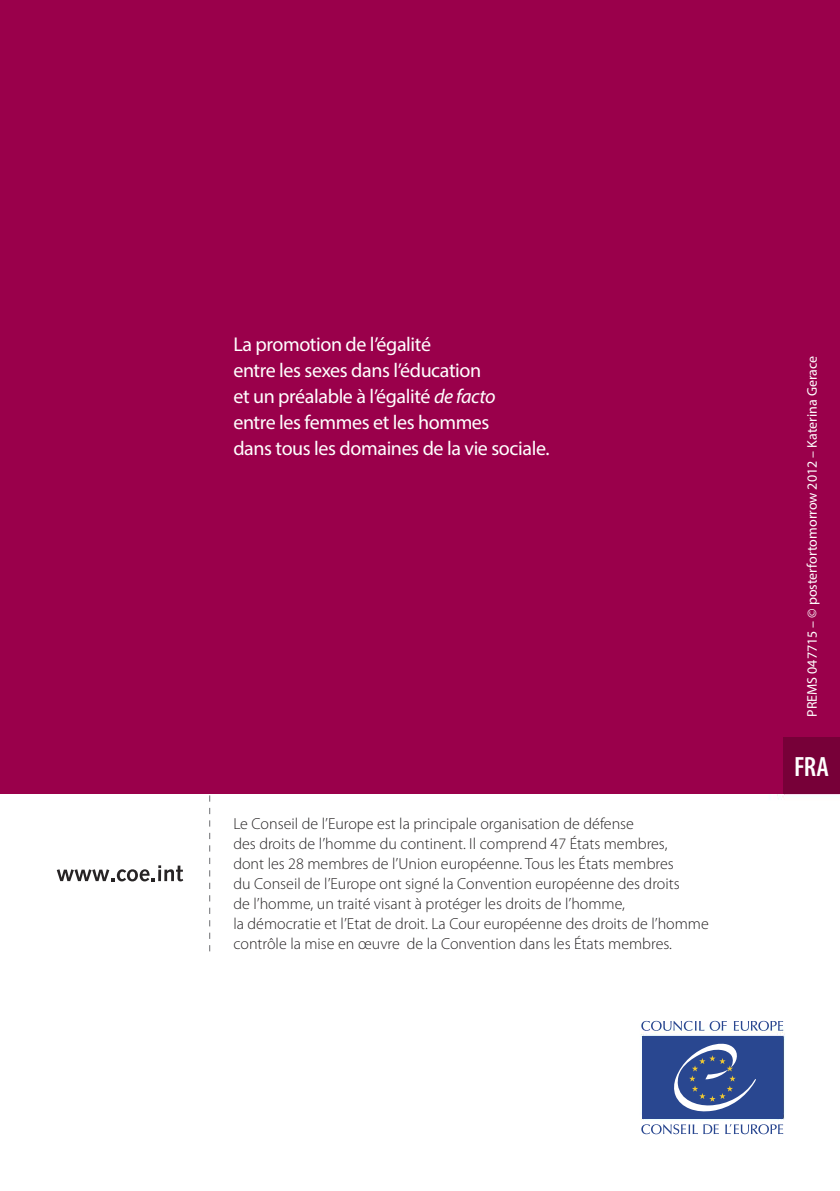
<style>
.page{position:relative;width:840px;height:1191px;background:#fff}
.page>*{position:absolute;margin:0;border:0;box-sizing:border-box;transform-origin:0 0}
.t1{font:600 condensed 28px "Myriad Pro";color:#fff}
.t2{font:20px/26px "Myriad Pro";letter-spacing:-.02em;color:#fff}
.t3{font:300 16px/20px "Myriad Pro";color:#272425}
.t4{font:14px "Myriad Pro";color:#fff}
.s1{font-style:italic}
</style>
<div class="page">
<svg style="left:733px;top:1020px;width:49px;height:10px"></svg>
<svg style="left:641px;top:1020px;width:85px;height:10px"></svg>
<svg style="left:725px;top:1124px;width:57px;height:10px"></svg>
<svg style="left:703px;top:1124px;width:15px;height:10px"></svg>
<svg style="left:641px;top:1124px;width:56px;height:10px"></svg>
<div style="left:641px;top:1036px;width:141px;height:82px;background:#294790"></div>
<svg style="left:674px;top:1043px;width:82px;height:68px"></svg>
<div style="left:0;top:0;width:839px;height:794px;background:#9a004b"></div>
<div style="left:782px;top:737px;width:57px;height:57px;background:#770038"></div>
<svg style="left:209px;top:795px;width:1px;height:156px"></svg>
<svg style="left:57px;top:865px;width:126px;height:16px"></svg>
<p class="t2" style="left:233px;top:333px;width:317px">La promotion de l’égalité<br>entre les sexes dans l’éducation<br>et un préalable à l’égalité <span class="s1">de facto<br></span>entre les femmes et les hommes<br>dans tous les domaines de la vie sociale.</p>
<p class="t3" style="left:233px;top:814px;width:476px">Le Conseil de l’Europe est la principale organisation de défense<br>des droits de l’homme du continent. Il comprend 47 États membres,<br>dont les 28 membres de l’Union européenne. Tous les États membres<br>du Conseil de l’Europe ont signé la Convention européenne des droits<br>de l’homme, un traité visant à protéger les droits de l’homme,<br>la démocratie et l’Etat de droit. La Cour européenne des droits de l’homme contrôle la mise en œuvre de la Convention dans les États membres.</p>
<p class="t4" style="left:806px;top:717px;width:362px;rotate:-90deg">PREMS 047715 – © posterfortomorrow 2012 – Katerina Gerace</p>
<h1 class="t1" style="left:793px;top:750px;width:37px">FRA</h1>
</div>
